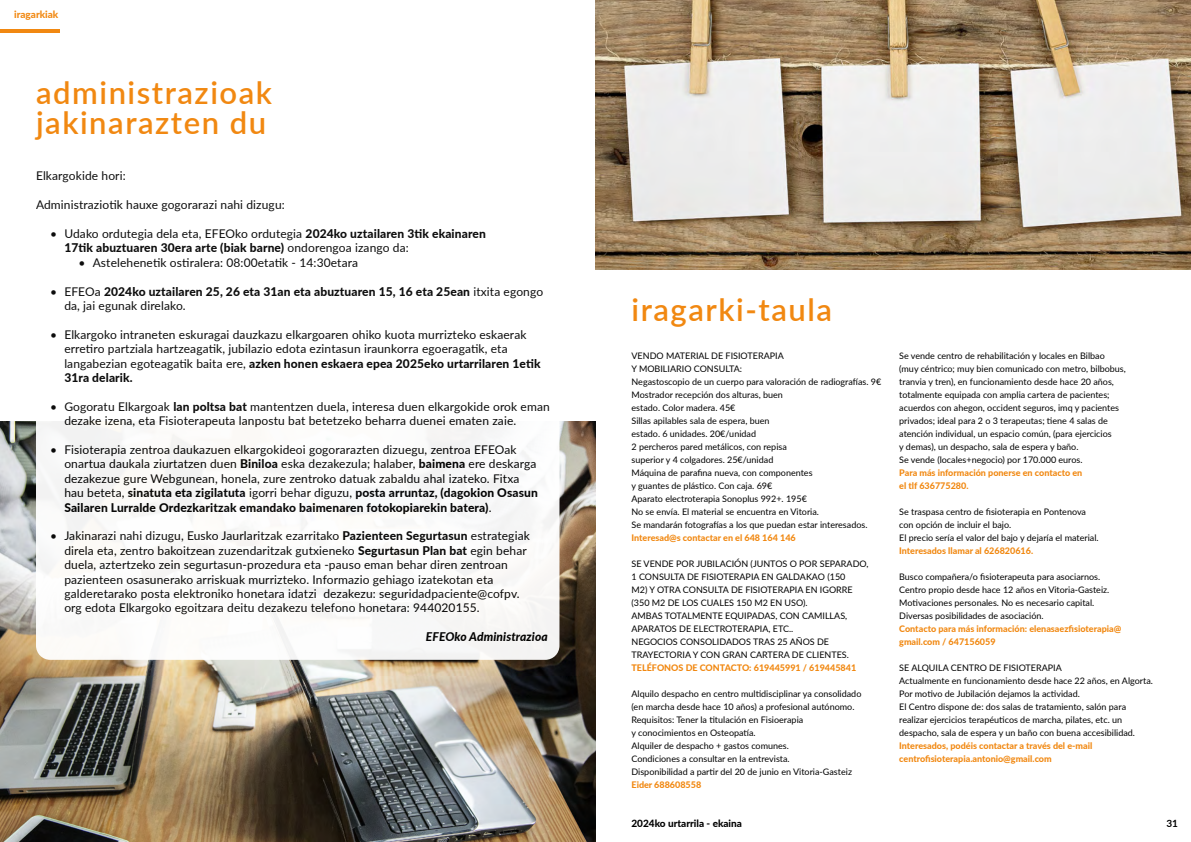
<style>
.page{position:relative;width:1191px;height:842px;background:#fff}
.page>*{position:absolute;margin:0;border:0;box-sizing:border-box;transform-origin:0 0}
.t1{font:600 31px/30px "Lato";letter-spacing:.05em;color:#f18811}
.t2{font:12px/14.4px "Lato";letter-spacing:.01em;color:#000}
.t3{font:800 12px/14.4px "Lato";letter-spacing:.01em;color:#000}
.t4{font:italic 800 12px "Lato";letter-spacing:.01em;color:#000}
.t5{font:800 10px "Lato";color:#000}
.t6{font:800 10px "Lato";color:#f18811}
.t7{font:700 10px "Lato";color:#000}
.t8{font:9px/13px "Lato";color:#000}
.t9{font:800 9px/13px "Lato";color:#f18811}
.s1{font-weight:400}
.s2{font-weight:800}
</style>
<div class="page">
<img style="left:0;top:421px;width:595px;height:421px">
<div style="left:36px;top:116px;width:523px;height:544px;background:#fff;border-radius:14px"></div>
<hr style="left:0;top:29px;width:60px;height:4px;background:#f18811">
<img style="left:595px;top:0;width:596px;height:269px">
<p class="t6" style="left:14px;top:7px;width:46px">iragarkiak</p>
<h1 class="t1" style="left:36px;top:77px;width:238px">administrazioak jakinarazten du</h1>
<h2 class="t2" style="left:36px;top:168px;width:91px">Elkargokide hori:</h2>
<h2 class="t2" style="left:36px;top:197px;width:250px">Administraziotik hauxe gogorarazi nahi dizugu:</h2>
<h2 class="t3" style="left:64px;top:226px;width:423px;text-indent:-14px"><span class="s1">• Udako ordutegia dela eta, EFEOko ordutegia</span> 2024ko uztailaren 3tik ekainaren<br>17tik abuztuaren 30era arte (biak barne) <span class="s1">ondorengoa izango da:</span></h2>
<h2 class="t2" style="left:79px;top:255px;width:281px">• Astelehenetik ostiralera: 08:00etatik - 14:30etara</h2>
<h2 class="t3" style="left:64px;top:283px;width:480px;text-indent:-14px"><span class="s1">• EFEOa</span> 2024ko uztailaren 25, 26 eta 31an eta abuztuaren 15, 16 eta 25ean <span class="s1">itxita egongo da, jai egunak direlako.</span></h2>
<p class="t2" style="left:64px;top:327px;width:478px;text-indent:-14px">• Elkargoko intraneten eskuragai dauzkazu elkargoaren ohiko kuota murrizteko eskaerak erretiro partziala hartzeagatik, jubilazio edota ezintasun iraunkorra egoeragatik, eta langabezian egoteagatik baita ere, <span class="s2">azken honen eskaera epea 2025eko urtarrilaren 1etik 31ra delarik.</span></p>
<h2 class="t2" style="left:64px;top:399px;width:487px;text-indent:-14px">• Gogoratu Elkargoak <span class="s2">lan poltsa bat</span> mantentzen duela, interesa duen elkargokide orok eman dezake izena, eta Fisioterapeuta lanpostu bat betetzeko beharra duenei ematen zaie.</h2>
<p class="t2" style="left:64px;top:442px;width:475px;text-indent:-14px">• Fisioterapia zentroa daukazuen elkargokideoi gogorarazten dizuegu, zentroa EFEOak onartua daukala ziurtatzen duen <span class="s2">Biniloa</span> eska dezakezula; halaber, <span class="s2">baimena</span> ere deskarga dezakezue gure Webgunean, honela, zure zentroko datuak zabaldu ahal izateko. Fitxa hau beteta, <span class="s2">sinatuta eta zigilatuta</span> igorri behar diguzu, <span class="s2">posta arruntaz, (dagokion Osasun Sailaren Lurralde Ordezkaritzak emandako baimenaren fotokopiarekin batera)</span>.</p>
<p class="t2" style="left:64px;top:528px;width:467px;text-indent:-14px">• Jakinarazi nahi dizugu, Eusko Jaurlaritzak ezarritako <span class="s2">Pazienteen Segurtasun</span> estrategiak direla eta, zentro bakoitzean zuzendaritzak gutxieneko <span class="s2">Segurtasun Plan bat</span> egin behar duela, aztertzeko zein segurtasun-prozedura eta -pauso eman behar diren zentroan pazienteen osasunerako arriskuak murrizteko. Informazio gehiago izatekotan eta galderetarako posta elektroniko honetara idatzi dezakezu: seguridadpaciente@cofpv. org edota Elkargoko egoitzara deitu dezakezu telefono honetara: 944020155.</p>
<h2 class="t4" style="left:426px;top:628px;width:123px">EFEOko Administrazioa</h2>
<h1 class="t1" style="left:631px;top:294px;width:202px">iragarki-taula</h1>
<p class="t8" style="left:631px;top:349px;width:251px">VENDO MATERIAL DE FISIOTERAPIA<br>Y MOBILIARIO CONSULTA:<br>Negastoscopio de un cuerpo para valoración de radiografías. 9€ Mostrador recepción dos alturas, buen<br>estado. Color madera. 45€<br>Sillas apilables sala de espera, buen<br>estado. 6 unidades. 20€/unidad<br>2 percheros pared metálicos, con repisa<br>superior y 4 colgadores. 25€/unidad<br>Máquina de parafina nueva, con componentes<br>y guantes de plástico. Con caja. 69€<br>Aparato electroterapia Sonoplus 992+. 195€<br>No se envía. El material se encuentra en Vitoria.<br>Se mandarán fotografías a los que puedan estar interesados.</p>
<p class="t9" style="left:631px;top:530px;width:166px">Interesad@s contactar en el 648 164 146</p>
<p class="t8" style="left:631px;top:556px;width:238px">SE VENDE POR JUBILACIÓN (JUNTOS O POR SEPARADO, 1 CONSULTA DE FISIOTERAPIA EN GALDAKAO (150<br>M2) Y OTRA CONSULTA DE FISIOTERAPIA EN IGORRE (350 M2 DE LOS CUALES 150 M2 EN USO).<br>AMBAS TOTALMENTE EQUIPADAS, CON CAMILLAS, APARATOS DE ELECTROTERAPIA, ETC..<br>NEGOCIOS CONSOLIDADOS TRAS 25 AÑOS DE TRAYECTORIA Y CON GRAN CARTERA DE CLIENTES.</p>
<p class="t9" style="left:631px;top:660px;width:226px">TELÉFONOS DE CONTACTO: 619445991 / 619445841</p>
<p class="t8" style="left:631px;top:686px;width:231px">Alquilo despacho en centro multidisciplinar ya consolidado (en marcha desde hace 10 años) a profesional autónomo.<br>Requisitos: Tener la titulación en Fisioerapia<br>y conocimientos en Osteopatía.<br>Alquiler de despacho + gastos comunes.<br>Condiciones a consultar en la entrevista.<br>Disponibilidad a partir del 20 de junio en Vitoria-Gasteiz</p>
<p class="t9" style="left:631px;top:777px;width:71px">Eider 688608558</p>
<p class="t8" style="left:899px;top:348px;width:228px">Se vende centro de rehabilitación y locales en Bilbao (muy céntrico; muy bien comunicado con metro, bilbobus, tranvia y tren), en funcionamiento desde hace 20 años, totalmente equipada con amplia cartera de pacientes; acuerdos con ahegon, occident seguros, imq y pacientes privados; ideal para 2 o 3 terapeutas; tiene 4 salas de atención individual, un espacio común, (para ejercicios<br>y demas), un despacho, sala de espera y baño.<br>Se vende (locales+negocio) por 170.000 euros.</p>
<p class="t9" style="left:899px;top:465px;width:185px">Para más información ponerse en contacto en el tlf 636775280.</p>
<p class="t8" style="left:899px;top:504px;width:201px">Se traspasa centro de fisioterapia en Pontenova con opción de incluir el bajo.<br>El precio sería el valor del bajo y dejaría el material.</p>
<p class="t9" style="left:899px;top:543px;width:135px">Interesados llamar al 626820616.</p>
<p class="t8" style="left:899px;top:569px;width:212px">Busco compañera/o fisioterapeuta para asociarnos.<br>Centro propio desde hace 12 años en Vitoria-Gasteiz.<br>Motivaciones personales. No es necesario capital.<br>Diversas posibilidades de asociación.</p>
<p class="t9" style="left:899px;top:621px;width:224px">Contacto para más información: elenasaezfisioterapia@ gmail.com / 647156059</p>
<p class="t8" style="left:899px;top:660px;width:255px">SE ALQUILA CENTRO DE FISIOTERAPIA<br>Actualmente en funcionamiento desde hace 22 años, en Algorta.<br>Por motivo de Jubilación dejamos la actividad.<br>El Centro dispone de: dos salas de tratamiento, salón para realizar ejercicios terapéuticos de marcha, pilates, etc. un despacho, sala de espera y un baño con buena accesibilidad.</p>
<p class="t9" style="left:899px;top:738px;width:195px">Interesados, podéis contactar a través del e-mail centrofisioterapia.antonio@gmail.com</p>
<p class="t5" style="left:631px;top:816px;width:112px">2024ko urtarrila - ekaina</p>
<p class="t7" style="left:1166px;top:816px;width:13px">31</p>
</div>
